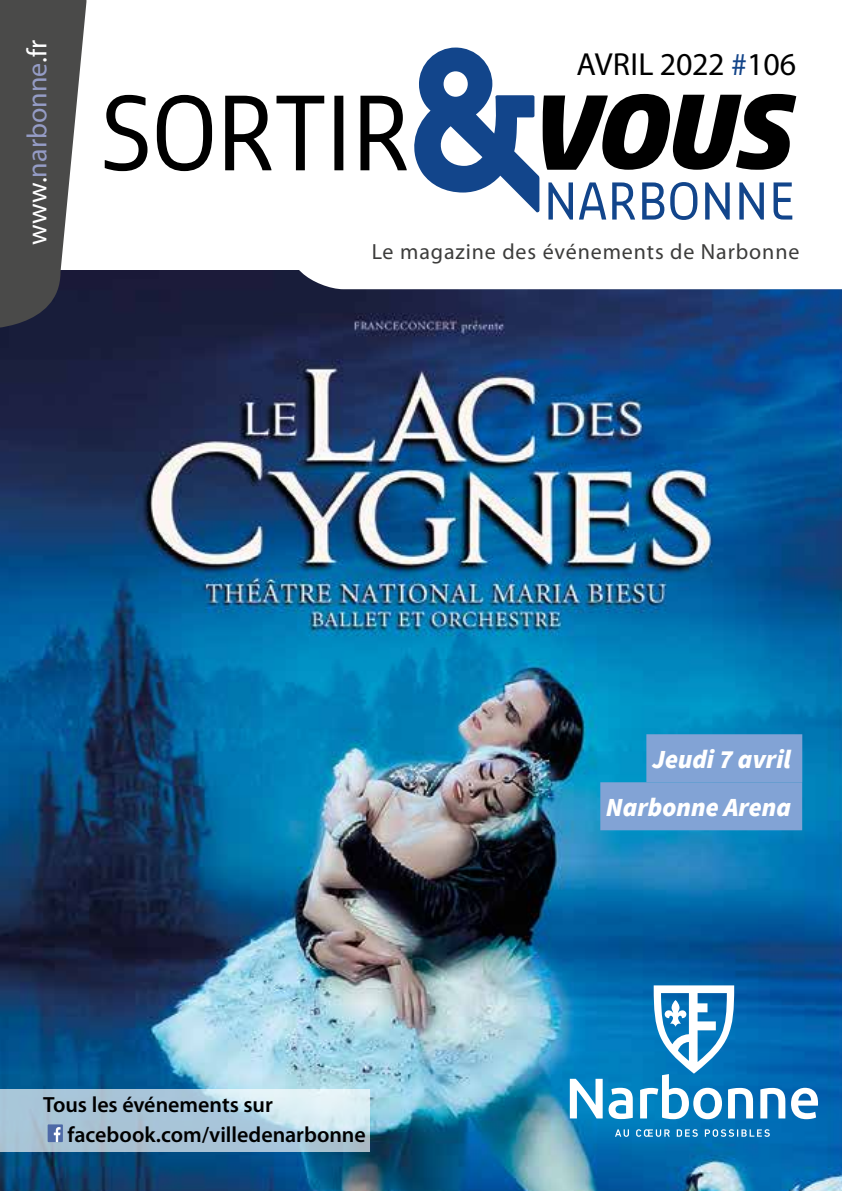
<style>
.page{position:relative;width:842px;height:1191px;background:#fff}
.page>*{position:absolute;margin:0;border:0;box-sizing:border-box;transform-origin:0 0}
.t1{font:32px "Myriad Pro";color:#000}
.t2{font:28px "Myriad Pro";color:#959cc6}
.t3{font:italic 900 26px "Source Sans Pro";color:#fff}
.t4{font:600 22px/30px "Myriad Pro";color:#000}
.t5{font:22px "Myriad Pro";letter-spacing:.04em;color:#3c3c3b}
.s1{color:#fff}
.s2{color:#124489}
</style>
<div class="page">
<img style="left:0;top:289px;width:842px;height:902px">
<svg style="left:86px;top:270px;width:253px;height:19px;background:#32324d"></svg>
<svg style="left:0;top:0;width:86px;height:329px;background:#5b5b5d"></svg>
<svg style="left:105px;top:48px;width:691px;height:172px"></svg>
<div style="left:600px;top:782px;width:202px;height:48px;background:#82a3d5"></div>
<div style="left:646px;top:734px;width:156px;height:48px;background:#82a3d5"></div>
<svg style="left:0;top:1089px;width:370px;height:62px;background:#b4cddd"></svg>
<div style="left:48px;top:1124px;width:15px;height:18px;background:#4e69a7"></div>
<svg style="left:54px;top:1127px;width:7px;height:15px"></svg>
<svg style="left:615px;top:1129px;width:14px;height:7px"></svg>
<svg style="left:636px;top:1129px;width:34px;height:7px"></svg>
<svg style="left:677px;top:1129px;width:21px;height:7px"></svg>
<svg style="left:705px;top:1129px;width:65px;height:7px"></svg>
<svg style="left:570px;top:985px;width:248px;height:134px"></svg>
<p class="t2" style="left:20px;top:245px;width:206px;rotate:-90deg"><span class="s1">www.</span>narbonne<span class="s1">.fr</span></p>
<h1 class="t1" style="left:576px;top:45px;width:221px">AVRIL 2022 <span class="s2">#</span>106</h1>
<p class="t5" style="left:372px;top:238px;width:429px">Le magazine des événements de Narbonne</p>
<p class="t4" style="left:67px;top:1089px;width:300px;text-indent:-24px">Tous les événements sur facebook.com/villedenarbonne</p>
<p class="t3" style="left:652px;top:743px;width:140px">Jeudi 7 avril</p>
<p class="t3" style="left:606px;top:791px;width:186px">Narbonne Arena</p>
</div>
